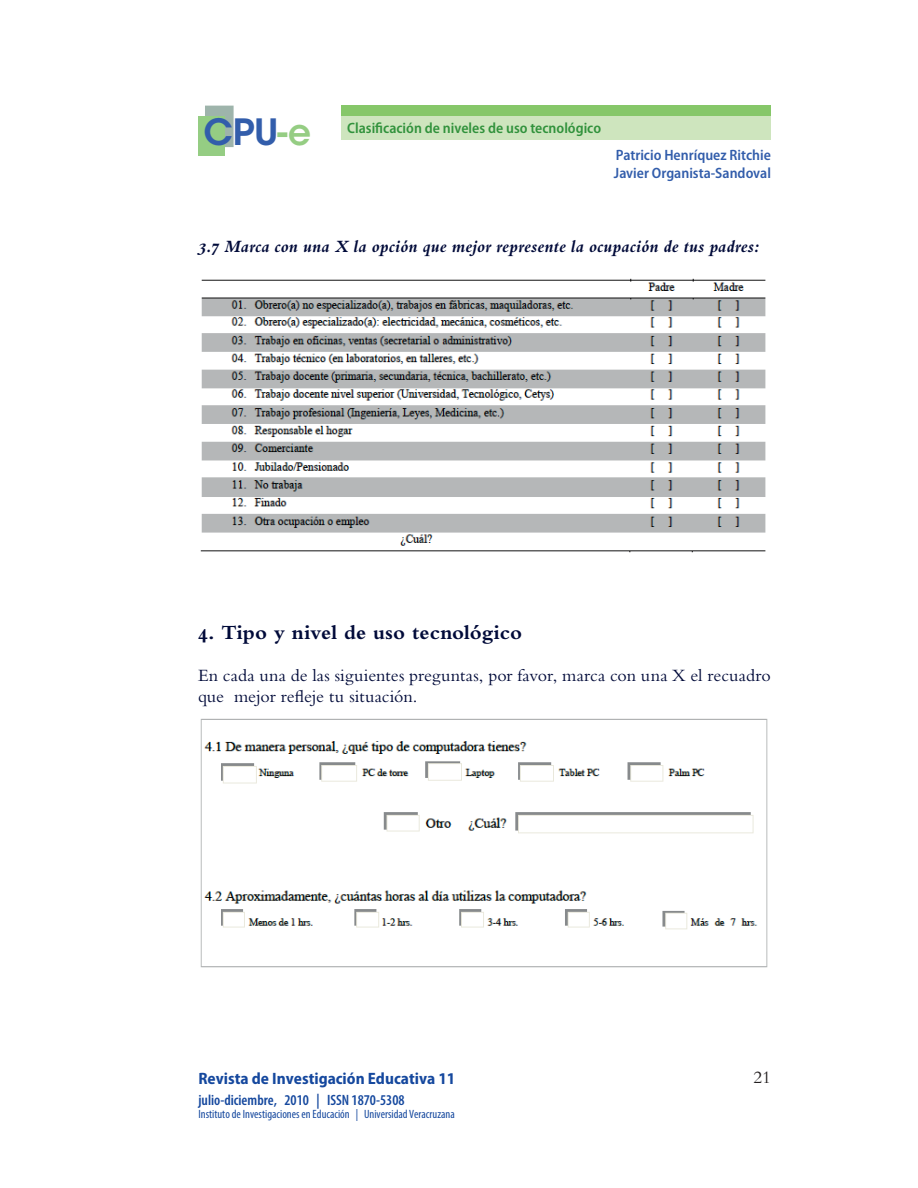
<style>
.page{position:relative;width:918px;height:1188px;background:#fff}
.page>*{position:absolute;margin:0;border:0;box-sizing:border-box;transform-origin:0 0}
.t1{font:600 36px "ITC Avant Garde Std";color:#325dab}
.t2{font:700 21px "Bembo Std";color:#000a39}
.t3{font:18px/21px "Bembo Std";letter-spacing:.005em;color:#000a39}
.t4{font:italic 700 18px "Bembo Std";letter-spacing:.005em;color:#000a39}
.t5{font:18px "Bembo Std";color:#231f20}
.t6{font:700 semi-condensed 16.5px "Myriad Pro";color:#15489e}
.t7{font:600 semi-condensed 15px/18px "Myriad Pro";color:#325dab}
.t8{font:600 semi-condensed 15px "Myriad Pro";color:#31923c}
.t9{font:600 condensed 15px "Myriad Pro";color:#15489e}
.t10{font:condensed 12px "Myriad Pro";color:#15489e}
.s1{color:#95cd83}
</style>
<div class="page">
<div style="left:205px;top:106px;width:29px;height:41px;background:#9eb4ab;border:2px solid #9eb4ab"></div>
<div style="left:198px;top:116px;width:27px;height:40px;background:#95cd83"></div>
<div style="left:341px;top:116px;width:430px;height:23px;background:#cee5be"></div>
<div style="left:341px;top:106px;width:430px;height:10px;background:#86c769"></div>
<img style="left:200px;top:278px;width:566px;height:275px">
<img style="left:200px;top:718px;width:568px;height:250px">
<h1 class="t1" style="left:203px;top:109px;width:109px">CPU<span class="s1">-e</span></h1>
<p class="t8" style="left:347px;top:120px;width:255px">Clasificación de niveles de uso tecnológico</p>
<p class="t7" style="left:614px;top:146px;width:159px">Patricio Henríquez Ritchie<br>Javier Organista-Sandoval</p>
<p class="t4" style="left:198px;top:236px;width:563px">3.7 Marca con una X la opción que mejor represente la ocupación de tus padres:</p>
<p class="t2" style="left:198px;top:621px;width:326px">4. Tipo y nivel de uso tecnológico</p>
<p class="t3" style="left:198px;top:665px;width:574px">En cada una de las siguientes preguntas, por favor, marca con una X el recuadro que mejor refleje tu situación.</p>
<p class="t6" style="left:198px;top:1069px;width:259px">Revista de Investigación Educativa 11</p>
<p class="t9" style="left:198px;top:1091px;width:208px">julio-diciembre, 2010 | ISSN 1870-5308</p>
<p class="t10" style="left:198px;top:1106px;width:258px">Instituto de Investigaciones en Educación | Universidad Veracruzana</p>
<p class="t5" style="left:753px;top:1067px;width:19px">21</p>
</div>
